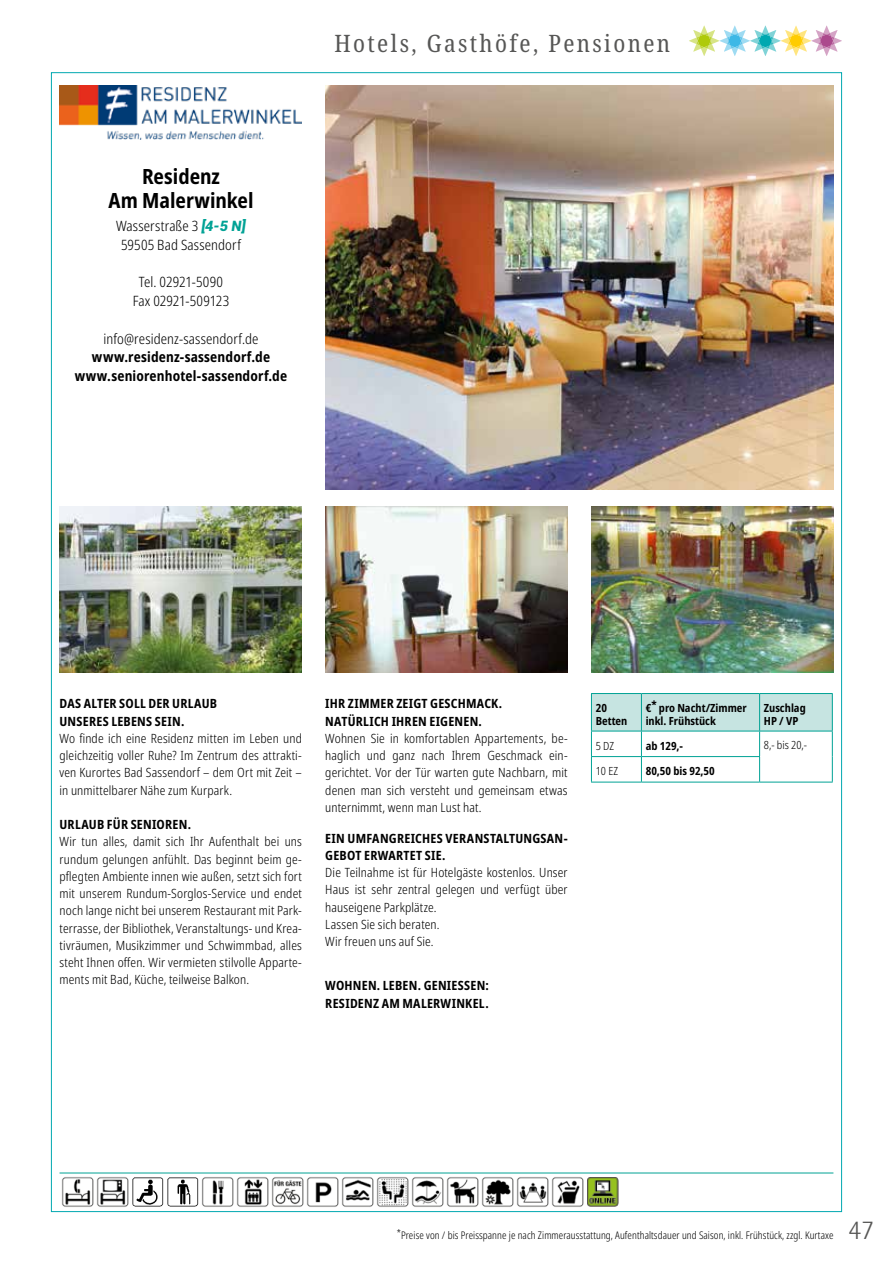
<style>
.page{position:relative;width:893px;height:1263px;background:#fff}
.page>*{position:absolute;margin:0;border:0;box-sizing:border-box;transform-origin:0 0}
.t1{font:300 27px "AT Rotis Sans Serif";color:#575756}
.t2{font:condensed 24px "Noto Serif";letter-spacing:.1em;color:#575756}
.t3{font:700 condensed 21px/24px "Noto Sans";color:#000;text-align:center}
.t4{font:300 condensed 14.25px/18.8px "Noto Sans";letter-spacing:.01em;color:#000;text-align:center}
.t5{font:700 condensed 14.25px/18.8px "Noto Sans";letter-spacing:.01em;color:#000;text-align:center}
.t6{font:300 condensed 12.75px/17.2px "Noto Sans";letter-spacing:.01em;color:#000;text-align:justify}
.t7{font:700 condensed 12.75px/17.2px "Noto Sans";letter-spacing:.02em;color:#000}
.t8{font:700 condensed 11.25px/13.5px "Noto Sans";color:#000}
.t9{font:300 condensed 11.25px "Noto Sans";color:#000}
.t10{font:300 condensed 10.5px "Noto Sans";letter-spacing:.01em;color:#000;scale:.95 1}
.s1{font-family:"Roboto";font-weight:900;font-style:italic;font-stretch:normal;color:#00a295}
</style>
<div class="page">
<svg style="left:689px;top:25px;width:153px;height:31px"></svg>
<div style="left:51px;top:72px;width:791px;height:1140px;background:#fff;border:1px solid #00a8b0"></div>
<img style="left:325px;top:85px;width:508px;height:404px">
<img style="left:325px;top:507px;width:243px;height:166px">
<img style="left:60px;top:507px;width:242px;height:166px">
<hr style="left:760px;top:782px;width:73px;height:1px;background:#00a295">
<hr style="left:591px;top:782px;width:50px;height:1px;background:#00a295">
<svg style="left:591px;top:693px;width:242px;height:89px"></svg>
<hr style="left:641px;top:782px;width:119px;height:1px;background:#00a295">
<hr style="left:60px;top:1172px;width:773px;height:1px;background:#00a295">
<img style="left:62px;top:1177px;width:32px;height:30px">
<img style="left:202px;top:1177px;width:32px;height:30px">
<img style="left:97px;top:1177px;width:32px;height:30px">
<img style="left:412px;top:1177px;width:32px;height:30px">
<img style="left:132px;top:1177px;width:32px;height:30px">
<img style="left:342px;top:1177px;width:32px;height:30px">
<img style="left:237px;top:1177px;width:32px;height:30px">
<img style="left:447px;top:1177px;width:32px;height:30px">
<img style="left:272px;top:1177px;width:32px;height:30px">
<img style="left:482px;top:1177px;width:32px;height:30px">
<img style="left:517px;top:1177px;width:32px;height:30px">
<img style="left:552px;top:1177px;width:32px;height:30px">
<img style="left:587px;top:1177px;width:32px;height:30px">
<img style="left:167px;top:1177px;width:32px;height:30px">
<img style="left:307px;top:1177px;width:32px;height:30px">
<img style="left:377px;top:1177px;width:32px;height:30px">
<img style="left:591px;top:507px;width:242px;height:166px">
<img style="left:60px;top:85px;width:242px;height:54px">
<h3 class="t3" style="left:109px;top:165px;width:146px">Residenz<br>Am Malerwinkel</h3>
<p class="t4" style="left:116px;top:217px;width:131px">Wasserstraße 3 <span class="s1">[4-5 N]<br></span>59505 Bad Sassendorf</p>
<p class="t4" style="left:133px;top:273px;width:98px">Tel. 02921-5090<br>Fax 02921-509123</p>
<p class="t4" style="left:104px;top:329px;width:156px">info@residenz-sassendorf.de</p>
<p class="t5" style="left:75px;top:348px;width:214px">www.residenz-sassendorf.de www.seniorenhotel-sassendorf.de</p>
<h2 class="t2" style="left:334px;top:27px;width:337px">Hotels, Gasthöfe, Pensionen</h2>
<p class="t7" style="left:60px;top:695px;width:159px">DAS ALTER SOLL DER URLAUB<br>UNSERES LEBENS SEIN.</p>
<p class="t6" style="left:60px;top:730px;width:244px">Wo finde ich eine Residenz mitten im Leben und gleichzeitig voller Ruhe? Im Zentrum des attrakti&shy;ven Kurortes Bad Sassendorf – dem Ort mit Zeit – in unmittelbarer Nähe zum Kurpark.</p>
<p class="t7" style="left:60px;top:816px;width:133px">URLAUB FÜR SENIOREN.</p>
<p class="t6" style="left:60px;top:833px;width:244px">Wir tun alles, damit sich Ihr Aufenthalt bei uns rundum gelungen anfühlt. Das beginnt beim ge&shy;pflegten Ambiente innen wie außen, setzt sich fort mit unserem Rundum-Sorglos-Service und endet noch lange nicht bei unserem Restaurant mit Park&shy;terrasse, der Bibliothek, Veranstaltungs- und Krea&shy;tivräumen, Musikzimmer und Schwimmbad, alles steht Ihnen offen. Wir vermieten stilvolle Apparte&shy;ments mit Bad, Küche, teilweise Balkon.</p>
<p class="t7" style="left:325px;top:695px;width:178px">IHR ZIMMER ZEIGT GESCHMACK.<br>NATÜRLICH IHREN EIGENEN.</p>
<p class="t6" style="left:325px;top:730px;width:244px">Wohnen Sie in komfortablen Appartements, be&shy;haglich und ganz nach Ihrem Geschmack ein&shy;gerichtet. Vor der Tür warten gute Nachbarn, mit denen man sich versteht und gemeinsam etwas unternimmt, wenn man Lust hat.</p>
<p class="t7" style="left:325px;top:829px;width:244px">EIN UMFANGREICHES VERANSTALTUNGSAN-<br>GEBOT ERWARTET SIE.</p>
<p class="t6" style="left:325px;top:864px;width:244px;text-align:left">Die Teilnahme ist für Hotelgäste kostenlos. Unser Haus ist sehr zentral gelegen und verfügt über hauseigene Parkplätze.<br>Lassen Sie sich beraten.<br>Wir freuen uns auf Sie.</p>
<p class="t7" style="left:325px;top:977px;width:165px">WOHNEN. LEBEN. GENIESSEN:<br>RESIDENZ AM MALERWINKEL.</p>
<p class="t8" style="left:596px;top:701px;width:33px">20<br>Betten</p>
<p class="t8" style="left:646px;top:701px;width:103px">€* pro Nacht/Zimmer inkl. Frühstück</p>
<p class="t8" style="left:764px;top:701px;width:43px">Zuschlag<br>HP / VP</p>
<p class="t9" style="left:596px;top:738px;width:20px">5 DZ</p>
<p class="t8" style="left:646px;top:739px;width:39px">ab 129,-</p>
<p class="t9" style="left:764px;top:737px;width:45px">8,- bis 20,-</p>
<p class="t9" style="left:596px;top:763px;width:24px">10 EZ</p>
<p class="t8" style="left:646px;top:765px;width:71px">80,50 bis 92,50</p>
<p class="t10" style="left:397px;top:1227px;width:461px">*Preise von / bis Preisspanne je nach Zimmerausstattung, Aufenthaltsdauer und Saison, inkl. Frühstück, zzgl. Kurtaxe</p>
<h1 class="t1" style="left:848px;top:1214px;width:27px">47</h1>
</div>
